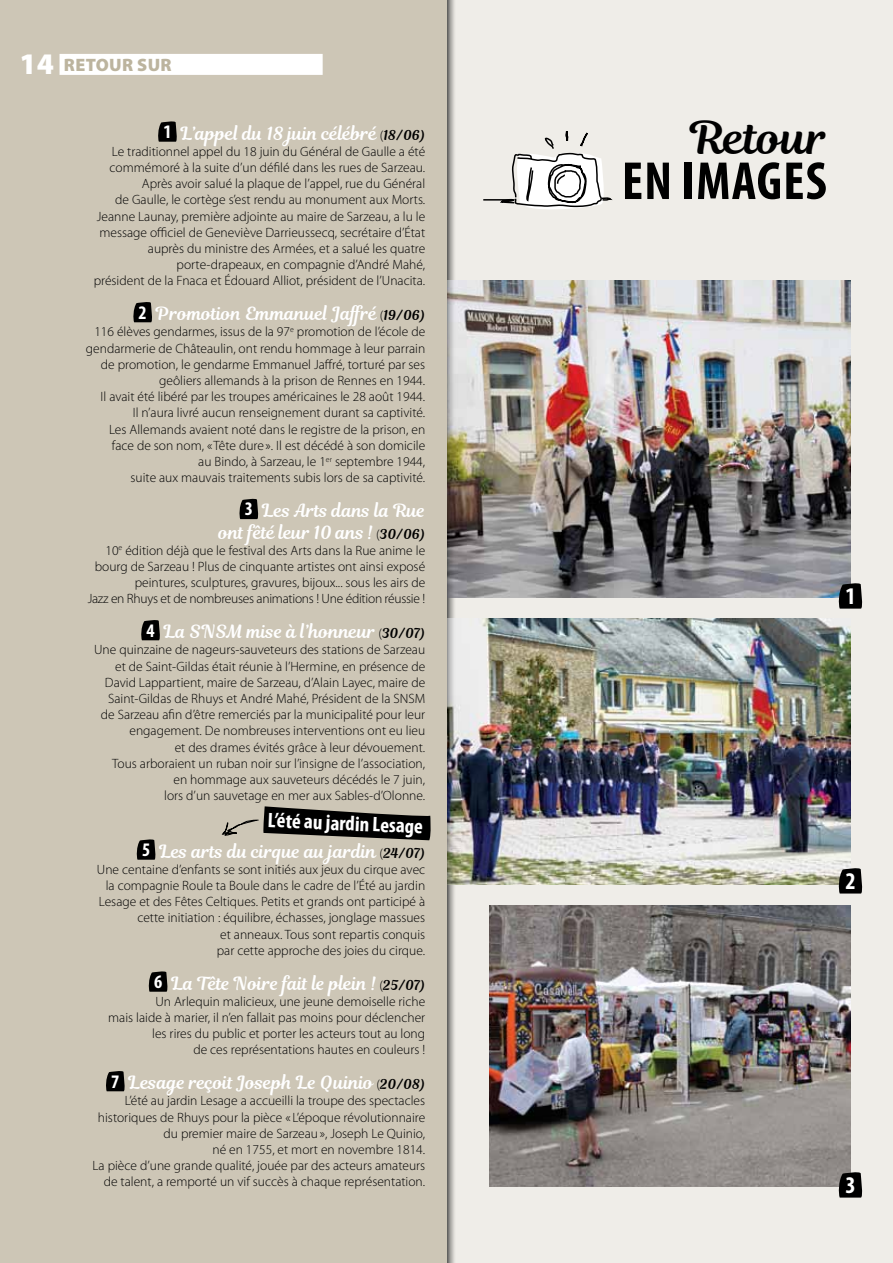
<style>
.page{position:relative;width:893px;height:1263px;background:#efede8}
.page>*{position:absolute;margin:0;border:0;box-sizing:border-box;transform-origin:0 0}
.t1{font:700 condensed 54px "Myriad Pro";letter-spacing:.02em;color:#000}
.t2{font:45px "Magnolia Script";color:#000}
.t3{font:700 condensed 24px "Myriad Pro";color:#fff}
.t4{font:700 condensed 21px "Myriad Pro";color:#fff}
.t5{font:18px/21.6px "Magnolia Script";color:#fff;text-align:right}
.t6{font:900 18px "Myriad Pro";letter-spacing:.02em;color:#bcb49e}
.t7{font:300 13.5px/16.2px "Myriad Pro";color:#000;text-align:right}
.s1{font-size:30px;color:#fff}
.s2{font-family:"Myriad Pro";font-weight:700;font-stretch:condensed;font-size:19.2px}
.s3{font-family:"Myriad Pro";font-weight:300;font-size:13.5px;color:#000}
.s4{font-size:13.5px;color:#000}
</style>
<div class="page">
<img style="left:455px;top:618px;width:395px;height:266px">
<img style="left:455px;top:280px;width:395px;height:317px">
<img style="left:482px;top:131px;width:132px;height:231px">
<div style="left:0;top:0;width:446px;height:1263px;background:#cdc6b6"></div>
<div style="left:60px;top:54px;width:263px;height:21px;background:#fff"></div>
<svg style="left:158px;top:121px;width:19px;height:21px"></svg>
<svg style="left:133px;top:302px;width:19px;height:20px"></svg>
<svg style="left:239px;top:498px;width:20px;height:21px"></svg>
<svg style="left:141px;top:620px;width:19px;height:20px"></svg>
<svg style="left:136px;top:839px;width:20px;height:21px"></svg>
<svg style="left:148px;top:971px;width:20px;height:21px"></svg>
<svg style="left:106px;top:1071px;width:19px;height:20px"></svg>
<svg style="left:221px;top:806px;width:210px;height:34px"></svg>
<img style="left:489px;top:905px;width:361px;height:281px">
<svg style="left:838px;top:582px;width:25px;height:27px"></svg>
<svg style="left:838px;top:866px;width:25px;height:27px"></svg>
<svg style="left:838px;top:1170px;width:25px;height:27px"></svg>
<h3 class="t6" style="left:20px;top:53px;width:154px"><span class="s1">14</span> RETOUR SUR</h3>
<h3 class="t5" style="left:163px;top:122px;width:263px"><span class="s2">1</span> L’appel du 18 juin célébré <span class="s3">(</span><span class="s4">18/06)</span></h3>
<p class="t7" style="left:94px;top:143px;width:333px">Le traditionnel appel du 18 juin du Général de Gaulle a été commémoré à la suite d’un défilé dans les rues de Sarzeau.<br>Après avoir salué la plaque de l’appel, rue du Général<br>de Gaulle, le cortège s’est rendu au monument aux Morts.<br>Jeanne Launay, première adjointe au maire de Sarzeau, a lu le message officiel de Geneviève Darrieussecq, secrétaire d’État auprès du ministre des Armées, et a salué les quatre porte-drapeaux, en compagnie d’André Mahé,<br>président de la Fnaca et Édouard Alliot, président de l’Unacita.</p>
<h3 class="t5" style="left:139px;top:303px;width:288px"><span class="s2">2</span> Promotion Emmanuel Jaffré <span class="s3">(</span><span class="s4">19/06)</span></h3>
<p class="t7" style="left:86px;top:324px;width:341px">116 élèves gendarmes, issus de la 97<sup>e</sup> promotion de l’école de gendarmerie de Châteaulin, ont rendu hommage à leur parrain de promotion, le gendarme Emmanuel Jaffré, torturé par ses geôliers allemands à la prison de Rennes en 1944.<br>Il avait été libéré par les troupes américaines le 28 août 1944.<br>Il n’aura livré aucun renseignement durant sa captivité.<br>Les Allemands avaient noté dans le registre de la prison, en face de son nom, «Tête dure ». Il est décédé à son domicile<br>au Bindo, à Sarzeau, le 1<sup>er</sup> septembre 1944,<br>suite aux mauvais traitements subis lors de sa captivité.</p>
<h3 class="t5" style="left:219px;top:500px;width:208px"><span class="s2">3</span> Les Arts dans la Rue ont fêté leur 10 ans ! <span class="s3">(</span><span class="s4">30/06)</span></h3>
<p class="t7" style="left:88px;top:542px;width:339px">10<sup>e</sup> édition déjà que le festival des Arts dans la Rue anime le bourg de Sarzeau ! Plus de cinquante artistes ont ainsi exposé peintures, sculptures, gravures, bijoux... sous les airs de<br>Jazz en Rhuys et de nombreuses animations ! Une édition réussie !</p>
<h3 class="t5" style="left:146px;top:621px;width:280px"><span class="s2">4</span> La SNSM mise à l’honneur <span class="s3">(</span><span class="s4">30/07)</span></h3>
<p class="t7" style="left:94px;top:642px;width:333px">Une quinzaine de nageurs-sauveteurs des stations de Sarzeau et de Saint-Gildas était réunie à l’Hermine, en présence de David Lappartient, maire de Sarzeau, d’Alain Layec, maire de Saint-Gildas de Rhuys et André Mahé, Président de la SNSM de Sarzeau afin d’être remerciés par la municipalité pour leur engagement. De nombreuses interventions ont eu lieu<br>et des drames évités grâce à leur dévouement.<br>Tous arboraient un ruban noir sur l’insigne de l’association,<br>en hommage aux sauveteurs décédés le 7 juin,<br>lors d’un sauvetage en mer aux Sables-d’Olonne.</p>
<h3 class="t5" style="left:142px;top:840px;width:285px"><span class="s2">5</span> Les arts du cirque au jardin <span class="s3">(</span><span class="s4">24/07)</span></h3>
<p class="t7" style="left:97px;top:861px;width:330px">Une centaine d’enfants se sont initiés aux jeux du cirque avec la compagnie Roule ta Boule dans le cadre de l’Été au jardin Lesage et des Fêtes Celtiques. Petits et grands ont participé à cette initiation : équilibre, échasses, jonglage massues<br>et anneaux. Tous sont repartis conquis<br>par cette approche des joies du cirque.</p>
<h3 class="t5" style="left:154px;top:972px;width:273px"><span class="s2">6</span> La Tête Noire fait le plein ! <span class="s3">(</span><span class="s4">25/07)</span></h3>
<p class="t7" style="left:108px;top:993px;width:319px">Un Arlequin malicieux, une jeune demoiselle riche<br>mais laide à marier, il n’en fallait pas moins pour déclencher les rires du public et porter les acteurs tout au long<br>de ces représentations hautes en couleurs !</p>
<h3 class="t5" style="left:111px;top:1072px;width:315px"><span class="s2">7</span> Lesage reçoit Joseph Le Quinio <span class="s3">(</span><span class="s4">20/08)</span></h3>
<p class="t7" style="left:93px;top:1093px;width:334px">L’été au jardin Lesage a accueilli la troupe des spectacles historiques de Rhuys pour la pièce « L’époque révolutionnaire du premier maire de Sarzeau», Joseph Le Quinio,<br>né en 1755, et mort en novembre 1814.<br>La pièce d’une grande qualité, jouée par des acteurs amateurs de talent, a remporté un vif succès à chaque représentation.</p>
<h3 class="t4" style="left:269px;top:806px;width:156px;rotate:3deg">L’ÉTÉ AU JARDIN LESAGE</h3>
<h2 class="t2" style="left:690px;top:105px;width:138px">Retour</h2>
<h1 class="t1" style="left:622px;top:147px;width:206px">EN IMAGES</h1>
<h3 class="t3" style="left:845px;top:581px;width:12px">1</h3>
<h3 class="t3" style="left:845px;top:866px;width:12px">2</h3>
<h3 class="t3" style="left:845px;top:1170px;width:12px">3</h3>
</div>
